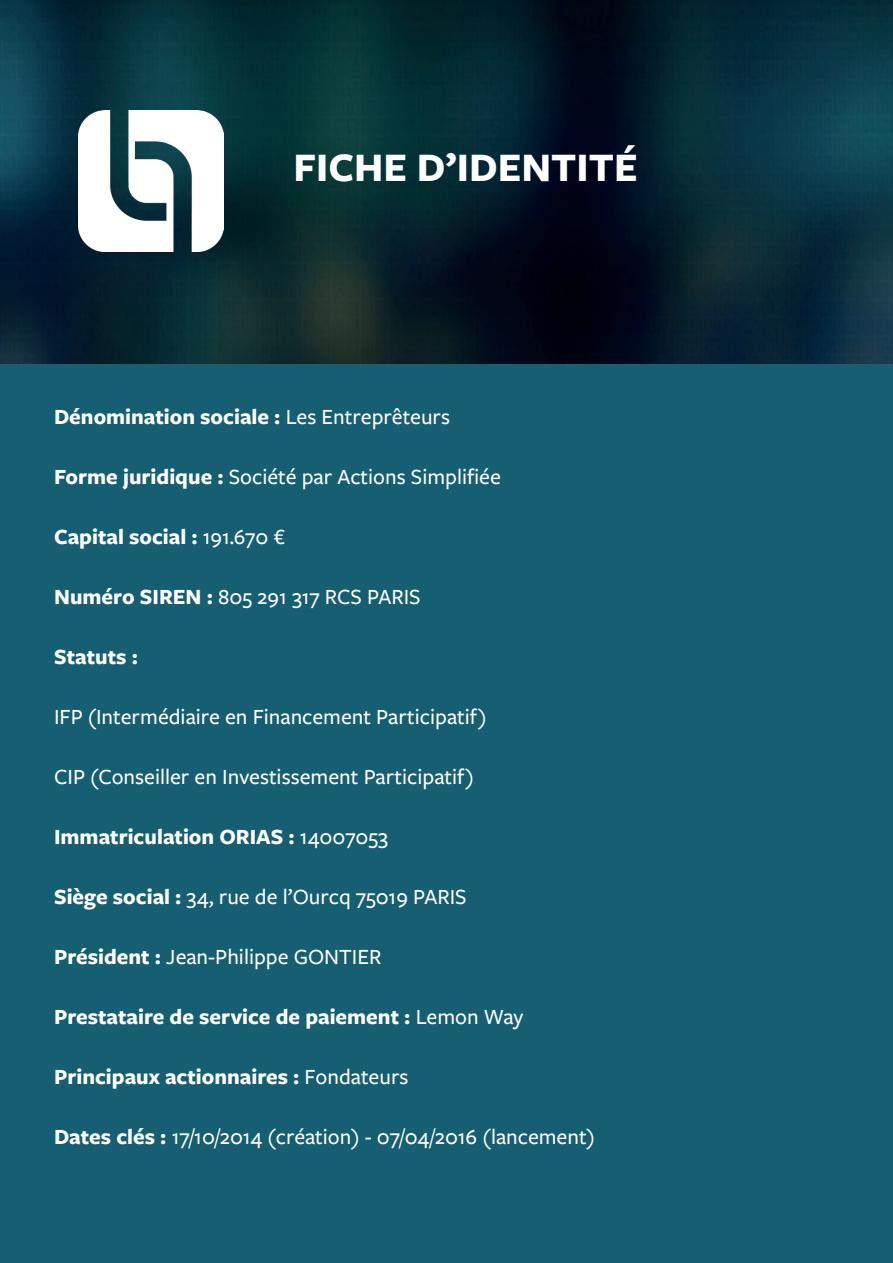
<style>
.page{position:relative;width:893px;height:1263px;background:#165e71}
.page>*{position:absolute;margin:0;border:0;box-sizing:border-box;transform-origin:0 0}
.t1{font:700 42px "Freight Sans Pro";color:#fff}
.t2{font:500 22.5px "Freight Sans Pro";color:#fff}
.t3{font:700 22.5px "Freight Sans Pro";color:#fff}
.s1{font-weight:500}
.s2{font-weight:700}
</style>
<div class="page">
<img style="left:0;top:0;width:893px;height:364px">
<img style="left:79px;top:111px;width:144px;height:140px">
<h1 class="t1" style="left:293px;top:138px;width:346px">FICHE D’IDENTITÉ</h1>
<p class="t3" style="left:54px;top:401px;width:398px">Dénomination sociale : <span class="s1">Les Entreprêteurs</span></p>
<p class="t2" style="left:54px;top:461px;width:448px"><span class="s2">Forme juridique :</span> Société par Actions Simplifiée</p>
<p class="t3" style="left:54px;top:521px;width:232px">Capital social : <span class="s1">191.670 €</span></p>
<p class="t2" style="left:54px;top:581px;width:368px"><span class="s2">Numéro SIREN :</span> 805 291 317 RCS PARIS</p>
<p class="t3" style="left:54px;top:641px;width:85px">Statuts :</p>
<p class="t2" style="left:54px;top:701px;width:434px">IFP (Intermédiaire en Financement Participatif)</p>
<p class="t2" style="left:54px;top:761px;width:422px">CIP (Conseiller en Investissement Participatif)</p>
<p class="t3" style="left:54px;top:821px;width:336px">Immatriculation ORIAS : <span class="s1">14007053</span></p>
<p class="t2" style="left:54px;top:881px;width:414px"><span class="s2">Siège social :</span> 34, rue de l’Ourcq 75019 PARIS</p>
<p class="t2" style="left:54px;top:941px;width:329px"><span class="s2">Président :</span> Jean-Philippe GONTIER</p>
<p class="t3" style="left:54px;top:1001px;width:471px">Prestataire de service de paiement : <span class="s1">Lemon Way</span></p>
<p class="t3" style="left:54px;top:1061px;width:356px">Principaux actionnaires : <span class="s1">Fondateurs</span></p>
<p class="t2" style="left:54px;top:1121px;width:542px"><span class="s2">Dates clés :</span> 17/10/2014 (création) - 07/04/2016 (lancement)</p>
</div>
